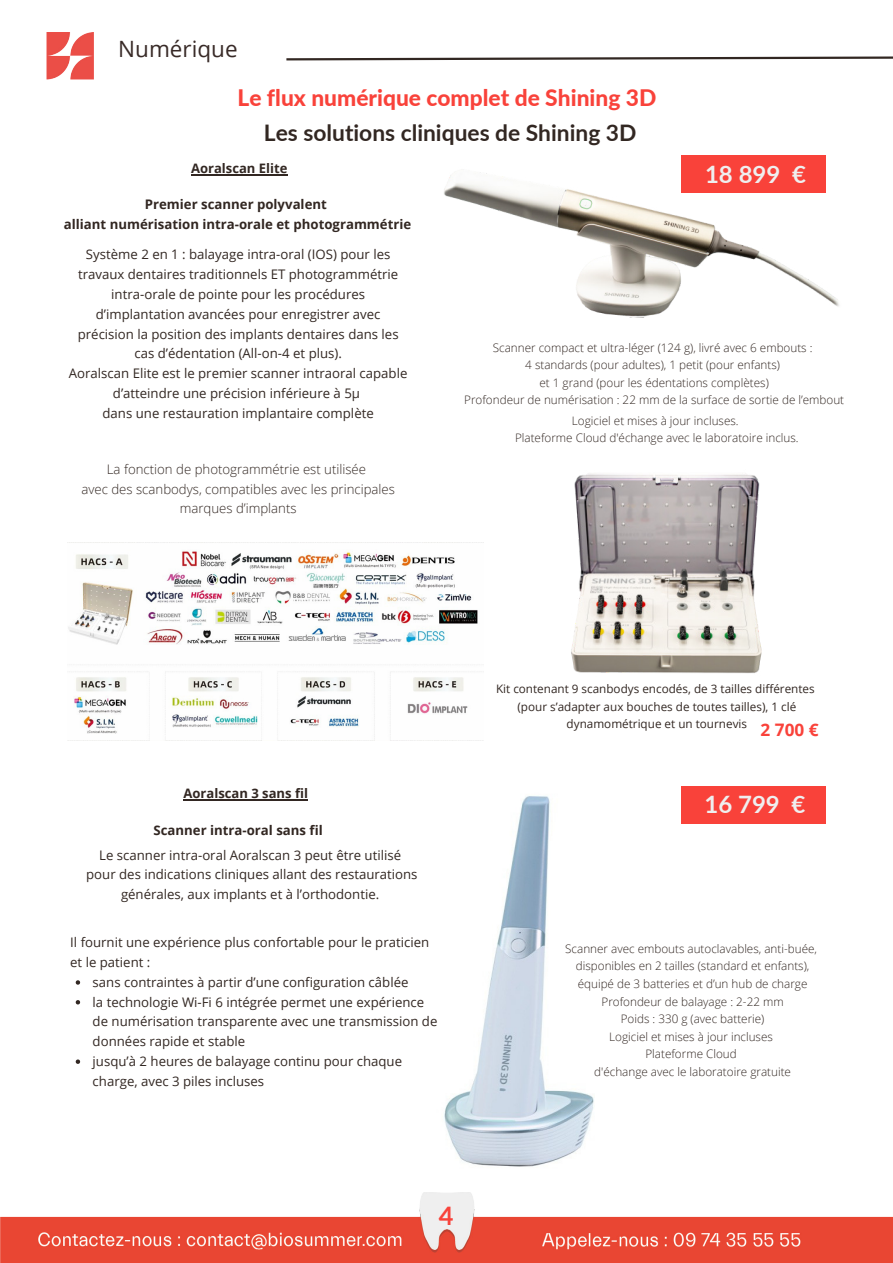
<style>
.page{position:relative;width:893px;height:1263px;background:#fff}
.page>*{position:absolute;margin:0;border:0;box-sizing:border-box;transform-origin:0 0}
.t1{font:700 25.5px "Lato";color:#f9423a}
.t2{font:700 24px "Lato";color:#efefef}
.t3{font:800 22.8px "Lato";color:#f9423a}
.t4{font:700 22.8px "Lato";color:#322722}
.t5{font:22.5px "Open Sans";color:#382a27}
.t6{font:700 17.25px "Open Sans";color:#f9423a}
.t7{font:13.2px/19.8px "Open Sans";color:#322722;text-align:center}
.t8{font:300 13.2px/19.8px "Open Sans";color:#322722;text-align:center}
.t9{font:700 13.2px/19.8px "Open Sans";color:#322722;text-align:center}
.t10{font:700 13.05px "Open Sans";color:#322722}
.t11{font:300 11.7px/17.5px "Open Sans";color:#322722;text-align:center}
.t12{font:11.7px/17.5px "Open Sans";color:#322722;text-align:center}
</style>
<div class="page">
<svg style="left:286px;top:56px;width:607px;height:5px"></svg>
<img style="left:47px;top:32px;width:47px;height:47px">
<img style="left:68px;top:551px;width:415px;height:190px">
<img style="left:444px;top:161px;width:395px;height:156px">
<img style="left:571px;top:473px;width:191px;height:200px">
<div style="left:682px;top:156px;width:144px;height:37px;background:#f9423a"></div>
<img style="left:444px;top:796px;width:150px;height:371px">
<img style="left:0;top:1192px;width:893px;height:71px">
<hr style="left:191px;top:174px;width:97px;height:1px;background:#322722">
<hr style="left:184px;top:799px;width:124px;height:1px;background:#322722">
<div style="left:681px;top:786px;width:144px;height:37px;background:#f9423a"></div>
<svg style="left:76px;top:980px;width:4px;height:5px"></svg>
<svg style="left:76px;top:1000px;width:4px;height:4px"></svg>
<svg style="left:76px;top:1059px;width:4px;height:5px"></svg>
<h3 class="t5" style="left:118px;top:34px;width:121px">Numérique</h3>
<h3 class="t3" style="left:238px;top:81px;width:420px">Le flux numérique complet de Shining 3D</h3>
<h3 class="t4" style="left:264px;top:116px;width:374px">Les solutions cliniques de Shining 3D</h3>
<p class="t10" style="left:191px;top:159px;width:98px">Aoralscan Elite</p>
<p class="t9" style="left:64px;top:194px;width:349px">Premier scanner polyvalent<br>alliant numérisation intra-orale et photogrammétrie</p>
<h2 class="t2" style="left:705px;top:156px;width:102px">18 899 €</h2>
<p class="t7" style="left:69px;top:244px;width:340px">Système 2 en 1 : balayage intra-oral (IOS) pour les travaux dentaires traditionnels ET photogrammétrie intra-orale de pointe pour les procédures d’implantation avancées pour enregistrer avec précision la position des implants dentaires dans les cas d’édentation (All-on-4 et plus).<br>Aoralscan Elite est le premier scanner intraoral capable d’atteindre une précision inférieure à 5µ<br>dans une restauration implantaire complète</p>
<p class="t8" style="left:81px;top:459px;width:315px">La fonction de photogrammétrie est utilisée<br>avec des scanbodys, compatibles avec les principales marques d’implants</p>
<p class="t11" style="left:464px;top:338px;width:382px">Scanner compact et ultra-léger (124 g), livré avec 6 embouts :<br>4 standards (pour adultes), 1 petit (pour enfants)<br>et 1 grand (pour les édentations complètes)<br>Profondeur de numérisation : 22 mm de la surface de sortie de l’embout</p>
<p class="t11" style="left:515px;top:411px;width:285px">Logiciel et mises à jour incluses.<br>Plateforme Cloud d'échange avec le laboratoire inclus.</p>
<p class="t10" style="left:184px;top:784px;width:126px">Aoralscan 3 sans fil</p>
<p class="t9" style="left:154px;top:820px;width:171px">Scanner intra-oral sans fil</p>
<p class="t7" style="left:86px;top:845px;width:333px">Le scanner intra-oral Aoralscan 3 peut être utilisé pour des indications cliniques allant des restaurations générales, aux implants et à l’orthodontie.</p>
<p class="t7" style="left:70px;top:932px;width:360px">Il fournit une expérience plus confortable pour le praticien</p>
<p class="t7" style="left:70px;top:952px;width:82px">et le patient :</p>
<p class="t7" style="left:93px;top:972px;width:317px">sans contraintes à partir d’une configuration câblée</p>
<p class="t7" style="left:93px;top:992px;width:333px">la technologie Wi-Fi 6 intégrée permet une expérience</p>
<p class="t7" style="left:93px;top:1011px;width:346px">de numérisation transparente avec une transmission de</p>
<p class="t7" style="left:93px;top:1031px;width:154px">données rapide et stable</p>
<p class="t7" style="left:93px;top:1051px;width:311px">jusqu’à 2 heures de balayage continu pour chaque</p>
<p class="t7" style="left:93px;top:1071px;width:173px">charge, avec 3 piles incluses</p>
<p class="t12" style="left:496px;top:680px;width:320px">Kit contenant 9 scanbodys encodés, de 3 tailles différentes (pour s’adapter aux bouches de toutes tailles), 1 clé dynamométrique et un tournevis</p>
<h3 class="t6" style="left:760px;top:718px;width:60px">2 700 €</h3>
<h2 class="t2" style="left:704px;top:787px;width:102px">16 799 €</h2>
<p class="t11" style="left:565px;top:939px;width:253px">Scanner avec embouts autoclavables, anti-buée, disponibles en 2 tailles (standard et enfants), équipé de 3 batteries et d’un hub de charge Profondeur de balayage : 2-22 mm<br>Poids : 330 g (avec batterie)<br>Logiciel et mises à jour incluses<br>Plateforme Cloud<br>d'échange avec le laboratoire gratuite</p>
<h1 class="t1" style="left:439px;top:1197px;width:16px">4</h1>
</div>
